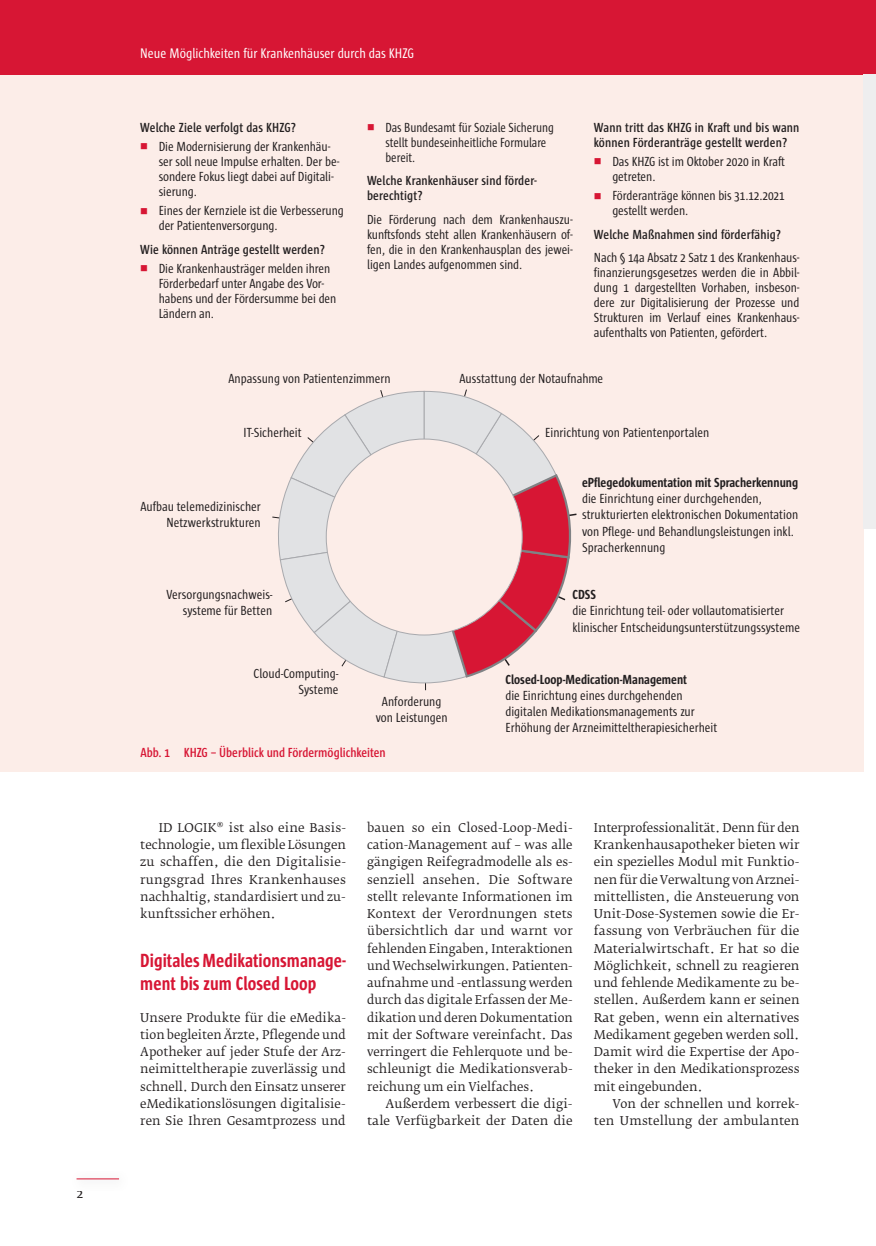
<style>
.page{position:relative;width:876px;height:1246px;background:#fff}
.page>*{position:absolute;margin:0;border:0;box-sizing:border-box;transform-origin:0 0}
.t1{font:700 19.5px/23.4px "Sun Cd";letter-spacing:.005em;color:#d71634}
.t2{font:14.25px "Sun Cd";color:#fff}
.t3{font:13.5px/15px "Sun Cd";color:#231f20}
.t4{font:600 13.5px/15px "Sun Cd";letter-spacing:.01em;color:#231f20}
.t5{font:700 13.5px "Sun Cd";color:#231f20}
.t6{font:600 13.5px "Sun Cd";color:#d71634}
.t7{font:13.5px "Fedra Serif B Pro";color:#231f20}
.t8{font:12px/17.2px "Fedra Serif B Pro";color:#231f20;text-align:justify}
.s1{color:#d71634}
</style>
<div class="page">
<div style="left:0;top:0;width:863px;height:74px;background:#d71634"></div>
<div style="left:863px;top:0;width:13px;height:74px;background:#d71634"></div>
<div style="left:0;top:75px;width:863px;height:696px;background:#fcede8"></div>
<div style="left:863px;top:74px;width:13px;height:455px;background:#eeeeef"></div>
<svg style="left:272px;top:389px;width:305px;height:302px"></svg>
<div style="left:326px;top:439px;width:196px;height:196px;background:#fcede8;border-radius:50%"></div>
<img style="left:76px;top:1178px;width:44px;height:2px">
<hr style="left:77px;top:1178px;width:42px;height:1px;background:#d71634">
<p class="t7" style="left:77px;top:1186px;width:8px">2</p>
<p class="t2" style="left:140px;top:46px;width:275px">Neue Möglichkeiten für Krankenhäuser durch das KHZG</p>
<p class="t4" style="left:140px;top:120px;width:157px">Welche Ziele verfolgt das KHZG?</p>
<p class="t3" style="left:159px;top:139px;width:182px;text-indent:-18px"><span class="s1">■</span> Die Modernisierung der Krankenhäu&shy;ser soll neue Impulse erhalten. Der be&shy;sondere Fokus liegt dabei auf Digitali&shy;sierung.</p>
<p class="t3" style="left:159px;top:203px;width:187px;text-indent:-18px"><span class="s1">■</span> Eines der Kernziele ist die Verbesserung der Patientenversorgung.</p>
<p class="t4" style="left:140px;top:242px;width:186px">Wie können Anträge gestellt werden?</p>
<p class="t3" style="left:159px;top:261px;width:179px;text-indent:-18px"><span class="s1">■</span> Die Krankenhausträger melden ihren<br>Förderbedarf unter Angabe des Vor&shy;habens und der Fördersumme bei den<br>Ländern an.</p>
<p class="t3" style="left:385px;top:120px;width:170px;text-indent:-18px"><span class="s1">■</span> Das Bundesamt für Soziale Sicherung stellt bundeseinheitliche Formulare bereit.</p>
<p class="t4" style="left:367px;top:173px;width:171px">Welche Krankenhäuser sind förder&shy;berechtigt?</p>
<p class="t3" style="left:367px;top:212px;width:207px;text-align:justify">Die Förderung nach dem Krankenhauszu&shy;kunftsfonds steht allen Krankenhäusern of&shy;fen, die in den Krankenhausplan des jewei&shy;ligen Landes aufgenommen sind.</p>
<p class="t4" style="left:594px;top:120px;width:207px">Wann tritt das KHZG in Kraft und bis wann können Förderanträge gestellt werden?</p>
<p class="t3" style="left:612px;top:154px;width:174px;text-indent:-18px"><span class="s1">■</span> Das KHZG ist im Oktober 2020 in Kraft getreten.</p>
<p class="t3" style="left:612px;top:188px;width:174px;text-indent:-18px"><span class="s1">■</span> Förderanträge können bis 31.12.2021 gestellt werden.</p>
<p class="t4" style="left:594px;top:227px;width:189px">Welche Maßnahmen sind förderfähig?</p>
<p class="t3" style="left:594px;top:250px;width:207px;text-align:justify">Nach § 14a Absatz 2 Satz 1 des Krankenhaus&shy;finanzierungsgesetzes werden die in Abbil&shy;dung 1 dargestellten Vorhaben, insbeson&shy;dere zur Digitalisierung der Prozesse und Strukturen im Verlauf eines Krankenhaus&shy;aufenthalts von Patienten, gefördert.</p>
<p class="t3" style="left:228px;top:371px;width:164px">Anpassung von Patientenzimmern</p>
<p class="t3" style="left:459px;top:371px;width:145px">Ausstattung der Notaufnahme</p>
<p class="t3" style="left:244px;top:425px;width:60px">IT-Sicherheit</p>
<p class="t3" style="left:140px;top:498px;width:122px;line-height:16.2px;text-align:right">Aufbau telemedizinischer<br>Netzwerkstrukturen</p>
<p class="t3" style="left:166px;top:586px;width:108px;line-height:16.2px;text-align:right">Versorgungsnachweis&shy;systeme für Betten</p>
<p class="t3" style="left:254px;top:665px;width:86px;line-height:16.2px;text-align:right">Cloud-Computing-<br>Systeme</p>
<p class="t3" style="left:376px;top:693px;width:74px;line-height:16.2px;text-align:center">Anforderung von Leistungen</p>
<p class="t6" style="left:140px;top:745px;width:247px">Abb. 1 KHZG – Überblick und Fördermöglichkeiten</p>
<p class="t3" style="left:545px;top:425px;width:166px">Einrichtung von Patientenportalen</p>
<p class="t5" style="left:582px;top:475px;width:218px">ePflegedokumentation mit Spracherkennung</p>
<p class="t3" style="left:582px;top:491px;width:218px;line-height:16.2px">die Einrichtung einer durchgehenden, strukturierten elektronischen Dokumentation von Pflege- und Behandlungsleistungen inkl.<br>Spracherkennung</p>
<p class="t5" style="left:572px;top:587px;width:25px">CDSS</p>
<p class="t3" style="left:572px;top:603px;width:229px;line-height:16.2px">die Einrichtung teil- oder vollautomatisierter klinischer Entscheidungsunterstützungssysteme</p>
<p class="t5" style="left:505px;top:672px;width:183px">Closed-Loop-Medication-Management</p>
<p class="t3" style="left:505px;top:687px;width:213px;line-height:16.2px">die Einrichtung eines durchgehenden digitalen Medikationsmanagements zur<br>Erhöhung der Arzneimitteltherapiesicherheit</p>
<p class="t8" style="left:140px;top:819px;width:207px;text-indent:18px">ID LOGIK® ist also eine Basis&shy;technologie, um flexible Lösungen zu schaffen, die den Digitalisie&shy;rungsgrad Ihres Krankenhauses nachhaltig, standardisiert und zu&shy;kunftssicher erhöhen.</p>
<h1 class="t1" style="left:140px;top:949px;width:207px">Digitales Medikationsmanage&shy;ment bis zum Closed Loop</h1>
<p class="t8" style="left:140px;top:1009px;width:207px">Unsere Produkte für die eMedika&shy;tion begleiten Ärzte, Pflegende und Apotheker auf jeder Stufe der Arz&shy;neimitteltherapie zuverlässig und schnell. Durch den Einsatz unserer eMedikationslösungen digitalisie&shy;ren Sie Ihren Gesamtprozess und</p>
<p class="t8" style="left:367px;top:819px;width:207px">bauen so ein Closed- Loop-Medi&shy;cation-Management auf – was alle gängigen Reifegradmodelle als es&shy;senziell ansehen. Die Software stellt relevante Informationen im Kontext der Verordnungen stets übersichtlich dar und warnt vor fehlenden Eingaben, Interaktionen und Wechselwirkungen. Patienten&shy;aufnahme und -entlassung werden durch das digitale Erfassen der Me&shy;dikation und deren Dokumentation mit der Software vereinfacht. Das verringert die Fehlerquote und be&shy;schleunigt die Medikationsverab&shy;reichung um ein Vielfaches.</p>
<p class="t8" style="left:367px;top:1095px;width:207px;text-align:right">Außerdem verbessert die digi&shy;tale Verfügbarkeit der Daten die</p>
<p class="t8" style="left:594px;top:819px;width:207px">Interprofessionalität. Denn für den Krankenhausapotheker bieten wir ein spezielles Modul mit Funktio&shy;nen für die Verwaltung von Arznei&shy;mittellisten, die Ansteuerung von Unit- Dose-Systemen sowie die Er&shy;fassung von Verbräuchen für die Materialwirtschaft. Er hat so die Möglichkeit, schnell zu reagieren und fehlende Medikamente zu be&shy;stellen. Außerdem kann er seinen Rat geben, wenn ein alternatives Medikament gegeben werden soll.<br>Damit wird die Expertise der Apo&shy;theker in den Medikationsprozess mit eingebunden.</p>
<p class="t8" style="left:594px;top:1095px;width:207px;text-align:right">Von der schnellen und korrek&shy;ten Umstellung der ambulanten</p>
</div>
